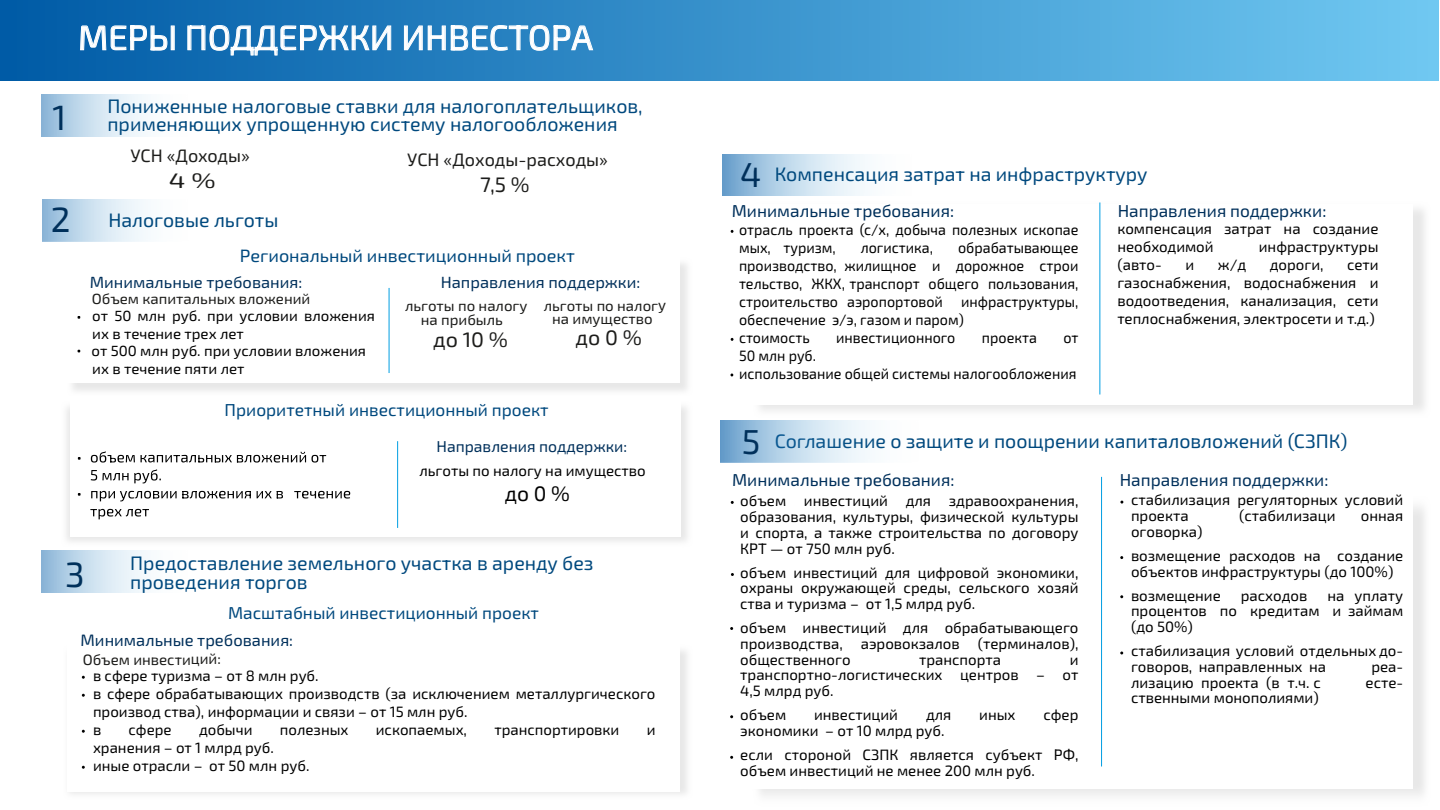
<style>
.page{position:relative;width:1440px;height:810px;background:#fff}
.page>*{position:absolute;margin:0;border:0;box-sizing:border-box;transform-origin:0 0}
.t1{font:35.1px "Exo 2";color:#00305b}
.t2{font:34.58px "Exo 2";color:#00305b}
.t3{font:34.5px "Exo 2";color:#fff}
.t4{font:21px "Exo 2";color:#1d1d1b}
.t5{font:21px "Exo 2";color:#000}
.t6{font:21px "Exo 2";color:#1d1d1b;scale:1.29 1}
.t7{font:19.5px/17.5px "Exo 2";color:#00497e}
.t8{font:18px "Exo 2";color:#1d1d1b}
.t9{font:17.62px "Exo 2";color:#00497e}
.t10{font:17.25px "Exo 2";color:#00305b}
.t11{font:17.25px "Exo 2";color:#00497e}
.t12{font:16.5px "Exo 2";letter-spacing:-.005em;color:#00305b}
.t13{font:16.2px "Exo 2";color:#00305b}
.t14{font:15.75px "Exo 2";color:#00305b}
.t15{font:15px/15.8px "Exo 2";color:#000}
.t16{font:15px/18px "Exo 2";color:#000;scale:.95 1}
.t17{font:15px "Exo 2";letter-spacing:-.005em;color:#1d1d1b}
.t18{font:14.7px/17.6px "Exo 2";color:#000}
.t19{font:14.7px/14px "Exo 2";color:#1d1d1b}
.s1{font-size:35.1px;color:#00305b}
</style>
<div class="page">
<div style="left:0;top:1px;width:1439px;height:79px;background:linear-gradient(to right,#005aa5,#70c8f2)"></div>
<svg style="left:80px;top:25px;width:95px;height:26px;background:#468ac0"></svg>
<svg style="left:187px;top:25px;width:204px;height:31px;background:#478ec4"></svg>
<svg style="left:404px;top:25px;width:190px;height:26px;background:#589dce"></svg>
<svg style="left:42px;top:95px;width:104px;height:42px;background:#c9deee"></svg>
<svg style="left:42px;top:551px;width:104px;height:42px;background:#c9deee"></svg>
<div style="left:63px;top:644px;width:630px;height:156px;background:linear-gradient(to bottom,#f4f4f4,#f4f4f4)"></div>
<div style="left:67px;top:608px;width:613px;height:184px;background:#fff"></div>
<svg style="left:42px;top:200px;width:104px;height:42px;background:#cadeee"></svg>
<div style="left:67px;top:258px;width:626px;height:138px;background:linear-gradient(to right,#f1f1f1,#f1f1f1)"></div>
<div style="left:67px;top:244px;width:613px;height:139px;background:#fff"></div>
<hr style="left:389px;top:288px;width:1px;height:85px;background:#009ee2">
<div style="left:61px;top:401px;width:632px;height:147px;background:linear-gradient(to right,#f4f4f4,#f4f4f4)"></div>
<div style="left:70px;top:401px;width:610px;height:136px;background:#fff"></div>
<svg style="left:722px;top:155px;width:143px;height:41px;background:#bcd6ea"></svg>
<div style="left:753px;top:201px;width:678px;height:217px;background:linear-gradient(to right,#f5f5f5,#f4f4f4)"></div>
<div style="left:721px;top:204px;width:692px;height:201px;background:#fff"></div>
<svg style="left:721px;top:420px;width:149px;height:43px;background:#bcd6ea"></svg>
<hr style="left:1099px;top:202px;width:1px;height:192px;background:#009ee2">
<hr style="left:397px;top:441px;width:1px;height:87px;background:#009ee2">
<svg style="left:91px;top:451px;width:44px;height:12px"></svg>
<svg style="left:141px;top:452px;width:185px;height:11px"></svg>
<svg style="left:91px;top:469px;width:70px;height:14px"></svg>
<svg style="left:91px;top:491px;width:160px;height:10px"></svg>
<svg style="left:257px;top:491px;width:26px;height:7px"></svg>
<svg style="left:294px;top:491px;width:56px;height:8px"></svg>
<svg style="left:90px;top:509px;width:59px;height:10px"></svg>
<div style="left:752px;top:496px;width:678px;height:310px;background:#f4f4f4"></div>
<div style="left:721px;top:466px;width:692px;height:323px;background:#fff"></div>
<hr style="left:1101px;top:477px;width:1px;height:289px;background:#009ee2">
<h1 class="t1" style="left:53px;top:93px;width:15px">1</h1>
<h3 class="t3" style="left:78px;top:14px;width:516px">МЕРЫ ПОДДЕРЖКИ ИНВЕСТОРА</h3>
<h3 class="t7" style="left:107px;top:97px;width:537px">Пониженные налоговые ставки для налогоплательщиков, применяющих упрощенную систему налогообложения</h3>
<p class="t8" style="left:130px;top:143px;width:121px">УСН «Доходы»</p>
<p class="t8" style="left:407px;top:147px;width:202px">УСН «Доходы-расходы»</p>
<h3 class="t6" style="left:169px;top:166px;width:38px">4 %</h3>
<h3 class="t4" style="left:480px;top:170px;width:51px">7,5 %</h3>
<h3 class="t7" style="left:51px;top:211px;width:229px"><span class="s1">2</span> Налоговые льготы</h3>
<p class="t9" style="left:240px;top:243px;width:337px">Региональный инвестиционный проект</p>
<p class="t13" style="left:441px;top:271px;width:201px">Направления поддержки:</p>
<p class="t19" style="left:421px;top:298px;width:108px;text-indent:-16px">льготы по налогу на прибыль</p>
<p class="t13" style="left:90px;top:271px;width:214px">Минимальные требования:</p>
<p class="t18" style="left:92px;top:306px;width:285px">от 50 млн руб. при условии вложения их в течение трех лет<br>от 500 млн руб. при условии вложения их в течение пяти лет</p>
<p class="t11" style="left:225px;top:398px;width:326px">Приоритетный инвестиционный проект</p>
<p class="t19" style="left:92px;top:291px;width:220px">Объем капитальных вложений</p>
<p class="t19" style="left:544px;top:298px;width:124px;line-height:13.2px;text-align:center">льготы по налогу на имущество</p>
<h3 class="t4" style="left:433px;top:325px;width:76px">до 10 %</h3>
<h3 class="t4" style="left:576px;top:323px;width:68px">до 0 %</h3>
<p class="t14" style="left:436px;top:436px;width:192px">Направления поддержки:</p>
<h1 class="t1" style="left:65px;top:550px;width:21px">3</h1>
<p class="t15" style="left:419px;top:462px;width:228px">льготы по налогу на имущество</p>
<h3 class="t5" style="left:505px;top:479px;width:67px">до 0 %</h3>
<h3 class="t7" style="left:130px;top:553px;width:465px;line-height:19px">Предоставление земельного участка в аренду без проведения торгов</h3>
<p class="t11" style="left:228px;top:601px;width:312px">Масштабный инвестиционный проект</p>
<p class="t12" style="left:81px;top:628px;width:214px">Минимальные требования:</p>
<p class="t17" style="left:83px;top:649px;width:140px">Объем инвестиций:</p>
<p class="t15" style="left:93px;top:666px;width:564px;line-height:18px">в сфере туризма – от 8 млн руб.<br>в сфере обрабатывающих производств (за исключением металлургического производ ства), информации и связи – от 15 млн руб.<br>в</p>
<p class="t15" style="left:129px;top:721px;width:45px">сфере</p>
<p class="t15" style="left:199px;top:721px;width:55px">добычи</p>
<p class="t15" style="left:280px;top:721px;width:70px">полезных</p>
<p class="t15" style="left:376px;top:721px;width:93px">ископаемых,</p>
<p class="t15" style="left:494px;top:721px;width:127px">транспортировки</p>
<p class="t15" style="left:647px;top:721px;width:10px">и</p>
<p class="t15" style="left:93px;top:738px;width:218px;line-height:18px">хранения – от 1 млрд руб. иные отрасли – от 50 млн руб.</p>
<h2 class="t2" style="left:740px;top:151px;width:23px">4</h2>
<h3 class="t7" style="left:775px;top:165px;width:374px">Компенсация затрат на инфраструктуру</h3>
<p class="t10" style="left:732px;top:199px;width:224px">Минимальные требования:</p>
<p class="t16" style="left:739px;top:220px;width:359px">отрасль проекта (с/х, добыча полезных ископае мых, туризм,</p>
<p class="t16" style="left:739px;top:238px;width:359px;text-indent:219px">обрабатывающее производство, жилищное и дорожное строи тельство, ЖКХ, транспорт общего пользования, строительство аэропортовой инфраструктуры, обеспечение э/э, газом и паром)<br>стоимость</p>
<p class="t16" style="left:861px;top:238px;width:78px">логистика,</p>
<p class="t16" style="left:836px;top:328px;width:127px">инвестиционного</p>
<p class="t16" style="left:982px;top:328px;width:59px">проекта</p>
<p class="t16" style="left:1063px;top:328px;width:17px">от</p>
<p class="t16" style="left:739px;top:346px;width:357px">50 млн руб.<br>использование общей системы налогообложения</p>
<p class="t10" style="left:1118px;top:199px;width:210px">Направления поддержки:</p>
<p class="t15" style="left:1117px;top:219px;width:263px;line-height:18px">компенсация затрат на создание необходимой</p>
<p class="t15" style="left:1259px;top:238px;width:121px">инфраструктуры</p>
<p class="t15" style="left:1117px;top:256px;width:46px">(авто-</p>
<p class="t15" style="left:1185px;top:256px;width:10px">и</p>
<p class="t15" style="left:1218px;top:256px;width:30px">ж/д</p>
<p class="t15" style="left:1270px;top:256px;width:55px">дороги,</p>
<p class="t15" style="left:1117px;top:255px;width:263px;line-height:18px;text-align:justify;text-indent:230px">сети газоснабжения, водоснабжения и водоотведения, канализация, сети теплоснабжения, электросети и т.д.)</p>
<h2 class="t2" style="left:742px;top:418px;width:20px">5</h2>
<h3 class="t7" style="left:775px;top:432px;width:574px">Соглашение о защите и поощрении капиталовложений (СЗПК)</h3>
<p class="t10" style="left:732px;top:468px;width:224px">Минимальные требования:</p>
<p class="t10" style="left:1120px;top:468px;width:210px">Направления поддержки:</p>
<p class="t15" style="left:740px;top:493px;width:340px;text-align:justify">объем инвестиций для здравоохранения, образования, культуры, физической культуры и спорта, а также строительства по договору КРТ — от 750 млн руб.</p>
<p class="t15" style="left:740px;top:564px;width:340px;text-align:justify">объем инвестиций для цифровой экономики, охраны окружающей среды, сельского хозяй ства и туризма – от 1,5 млрд руб.</p>
<p class="t15" style="left:740px;top:619px;width:340px;text-align:justify">объем инвестиций для обрабатывающего производства, аэровокзалов (терминалов), общественного</p>
<p class="t15" style="left:1131px;top:492px;width:274px">стабилизация регуляторных условий проекта</p>
<p class="t15" style="left:1239px;top:508px;width:98px">(стабилизаци</p>
<p class="t15" style="left:1361px;top:508px;width:44px">онная</p>
<p class="t15" style="left:1131px;top:519px;width:274px;line-height:24px">оговорка)<br>возмещение расходов на создание</p>
<p class="t15" style="left:1131px;top:559px;width:264px;line-height:24px">объектов инфраструктуры (до 100%) возмещение</p>
<p class="t15" style="left:1131px;top:587px;width:274px;text-align:justify;text-indent:197px">на уплату процентов по кредитам и займам (до 50%)</p>
<p class="t15" style="left:1131px;top:643px;width:274px">стабилизация условий отдельных до&shy;говоров, направленных на</p>
<p class="t15" style="left:1241px;top:587px;width:68px">расходов</p>
<p class="t15" style="left:919px;top:651px;width:84px">транспорта</p>
<p class="t15" style="left:740px;top:651px;width:340px;text-align:justify;text-indent:329px">и транспортно-логистических центров – от 4,5 млрд руб.</p>
<p class="t15" style="left:740px;top:706px;width:47px">объем</p>
<p class="t15" style="left:814px;top:706px;width:85px">инвестиций</p>
<p class="t15" style="left:926px;top:706px;width:27px">для</p>
<p class="t15" style="left:979px;top:706px;width:38px">иных</p>
<p class="t15" style="left:1043px;top:706px;width:37px">сфер</p>
<p class="t15" style="left:740px;top:718px;width:340px;line-height:24px">экономики – от 10 млрд руб.<br>если стороной СЗПК является субъект РФ,</p>
<p class="t15" style="left:740px;top:762px;width:296px">объем инвестиций не менее 200 млн руб.</p>
<p class="t15" style="left:1371px;top:658px;width:33px">реа-</p>
<p class="t15" style="left:1131px;top:674px;width:191px">лизацию проекта (в т.ч. с</p>
<p class="t15" style="left:1366px;top:674px;width:39px">есте-</p>
<p class="t15" style="left:1131px;top:690px;width:189px">ственными монополиями)</p>
</div>
